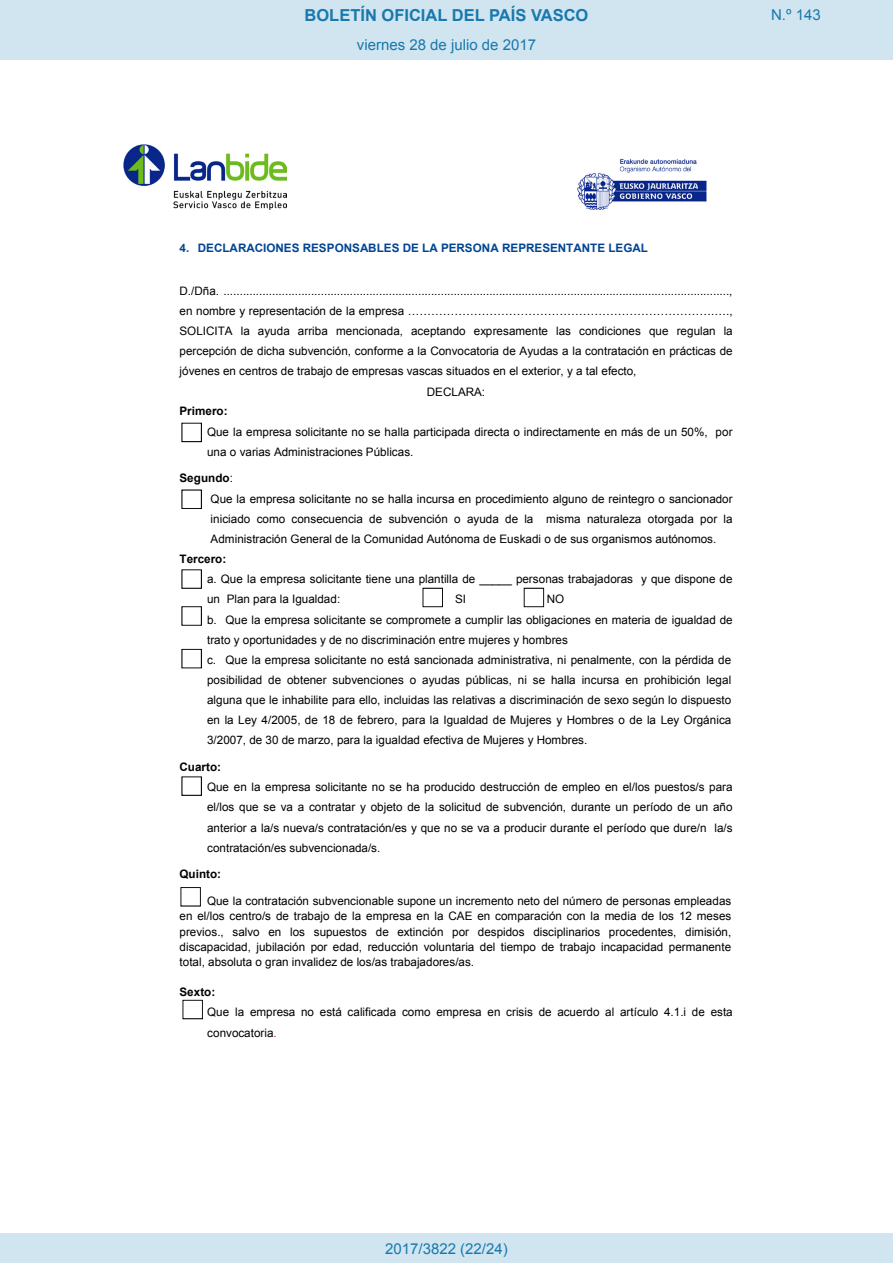
<style>
.page{position:relative;width:893px;height:1263px;background:#fff}
.page>*{position:absolute;margin:0;border:0;box-sizing:border-box;transform-origin:0 0}
.t1{font:700 16.5px "Arial";color:#1879ad}
.Paginacion_Centro{font:15px "Arial";color:#1879ad}
.t2{font:11.7px/20.1px "Arial";letter-spacing:.005em;color:#000}
.t3{font:700 11.7px "Arial";color:#004595}
.t4{font:700 11.7px "Arial";letter-spacing:.005em;color:#000}
.s1{font-weight:400}
.s2{font-weight:700}
.s3{color:#f00}
</style>
<div class="page">
<div style="left:0;top:0;width:893px;height:60px;background:#d0e5f0"></div>
<div style="left:0;top:1233px;width:893px;height:30px;background:#d0e5f0"></div>
<img style="left:124px;top:144px;width:163px;height:66px">
<img style="left:578px;top:158px;width:129px;height:52px">
<svg style="left:181px;top:423px;width:21px;height:19px"></svg>
<svg style="left:181px;top:489px;width:21px;height:20px"></svg>
<svg style="left:181px;top:569px;width:21px;height:20px"></svg>
<svg style="left:181px;top:776px;width:21px;height:20px"></svg>
<svg style="left:181px;top:649px;width:21px;height:19px"></svg>
<svg style="left:422px;top:588px;width:21px;height:19px"></svg>
<svg style="left:524px;top:588px;width:20px;height:19px"></svg>
<svg style="left:181px;top:606px;width:21px;height:20px"></svg>
<svg style="left:180px;top:887px;width:21px;height:19px"></svg>
<svg style="left:182px;top:1000px;width:21px;height:19px"></svg>
<h1 class="t1" style="left:305px;top:4px;width:285px">BOLETÍN OFICIAL DEL PAÍS VASCO</h1>
<p class="Paginacion_Centro" style="left:357px;top:35px;width:181px">viernes 28 de julio de 2017</p>
<p class="Paginacion_Centro" style="left:771px;top:5px;width:51px">N.º 143</p>
<p class="t3" style="left:180px;top:240px;width:470px">4. DECLARACIONES RESPONSABLES DE LA PERSONA REPRESENTANTE LEGAL</p>
<p class="t2" style="left:180px;top:281px;width:554px">D./Dña. ............................................................................................................................................................,</p>
<p class="t2" style="left:180px;top:301px;width:555px">en nombre y representación de la empresa …………………………………………………………………….….,</p>
<p class="t2" style="left:180px;top:321px;width:555px">SOLICITA la ayuda arriba mencionada, aceptando expresamente las condiciones que regulan la</p>
<p class="t2" style="left:180px;top:341px;width:555px">percepción de dicha subvención, conforme a la Convocatoria de Ayudas a la contratación en prácticas de</p>
<p class="t2" style="left:180px;top:361px;width:458px">jóvenes en centros de trabajo de empresas vascas situados en el exterior, y a tal efecto,</p>
<p class="t2" style="left:427px;top:382px;width:60px">DECLARA:</p>
<p class="t4" style="left:180px;top:403px;width:50px">Primero:</p>
<p class="t2" style="left:207px;top:422px;width:527px">Que la empresa solicitante no se halla participada directa o indirectamente en más de un 50%, por</p>
<p class="t2" style="left:207px;top:442px;width:208px">una o varias Administraciones Públicas.</p>
<p class="t4" style="left:180px;top:470px;width:55px">Segundo<span class="s1">:</span></p>
<p class="t2" style="left:211px;top:489px;width:523px">Que la empresa solicitante no se halla incursa en procedimiento alguno de reintegro o sancionador</p>
<p class="t2" style="left:211px;top:509px;width:523px">iniciado como consecuencia de subvención o ayuda de la misma naturaleza otorgada por la</p>
<p class="t2" style="left:211px;top:529px;width:507px">Administración General de la Comunidad Autónoma de Euskadi o de sus organismos autónomos.</p>
<p class="t4" style="left:180px;top:551px;width:48px">Tercero:</p>
<p class="t2" style="left:207px;top:569px;width:527px">a. Que la empresa solicitante tiene una plantilla de _____ personas trabajadoras y que dispone de</p>
<p class="t2" style="left:207px;top:589px;width:135px">un Plan para la Igualdad:</p>
<p class="t2" style="left:455px;top:589px;width:13px">SI</p>
<p class="t2" style="left:207px;top:589px;width:527px;text-indent:340px">NO<br>b. Que la empresa solicitante se compromete a cumplir las obligaciones en materia de igualdad de trato y oportunidades y de no discriminación entre mujeres y hombres<br>c. Que la empresa solicitante no está sancionada administrativa, ni penalmente, con la pérdida de posibilidad de obtener subvenciones o ayudas públicas, ni se halla incursa en prohibición legal alguna que le inhabilite para ello, incluidas las relativas a discriminación de sexo según lo dispuesto en la Ley 4/2005, de 18 de febrero, para la Igualdad de Mujeres y Hombres o de la Ley Orgánica 3/2007, de 30 de marzo, para la igualdad efectiva de Mujeres y Hombres.</p>
<p class="t2" style="left:207px;top:756px;width:527px;text-indent:-28px"><span class="s2">Cuarto:<br></span>Que en la empresa solicitante no se ha producido destrucción de empleo en el/los puestos/s para el/los que se va a contratar y objeto de la solicitud de subvención, durante un período de un año anterior a la/s nueva/s contratación/es y que no se va a producir durante el período que dure/n la/s contratación/es subvencionada/s.</p>
<p class="t4" style="left:180px;top:866px;width:43px">Quinto:</p>
<p class="t2" style="left:180px;top:893px;width:553px;line-height:15.5px;text-align:justify;text-indent:28px">Que la contratación subvencionable supone un incremento neto del número de personas empleadas en el/los centro/s de trabajo de la empresa en la CAE en comparación con la media de los 12 meses previos., salvo en los supuestos de extinción por despidos disciplinarios procedentes, dimisión, discapacidad, jubilación por edad, reducción voluntaria del tiempo de trabajo incapacidad permanente total, absoluta o gran invalidez de los/as trabajadores/as.</p>
<p class="t2" style="left:207px;top:982px;width:527px;text-indent:-28px"><span class="s2">Sexto:<br></span>Que la empresa no está calificada como empresa en crisis de acuerdo al artículo 4.1.i de esta convocatoria<span class="s3">.</span></p>
<p class="Paginacion_Centro" style="left:385px;top:1238px;width:124px">2017/3822 (22/24)</p>
</div>
